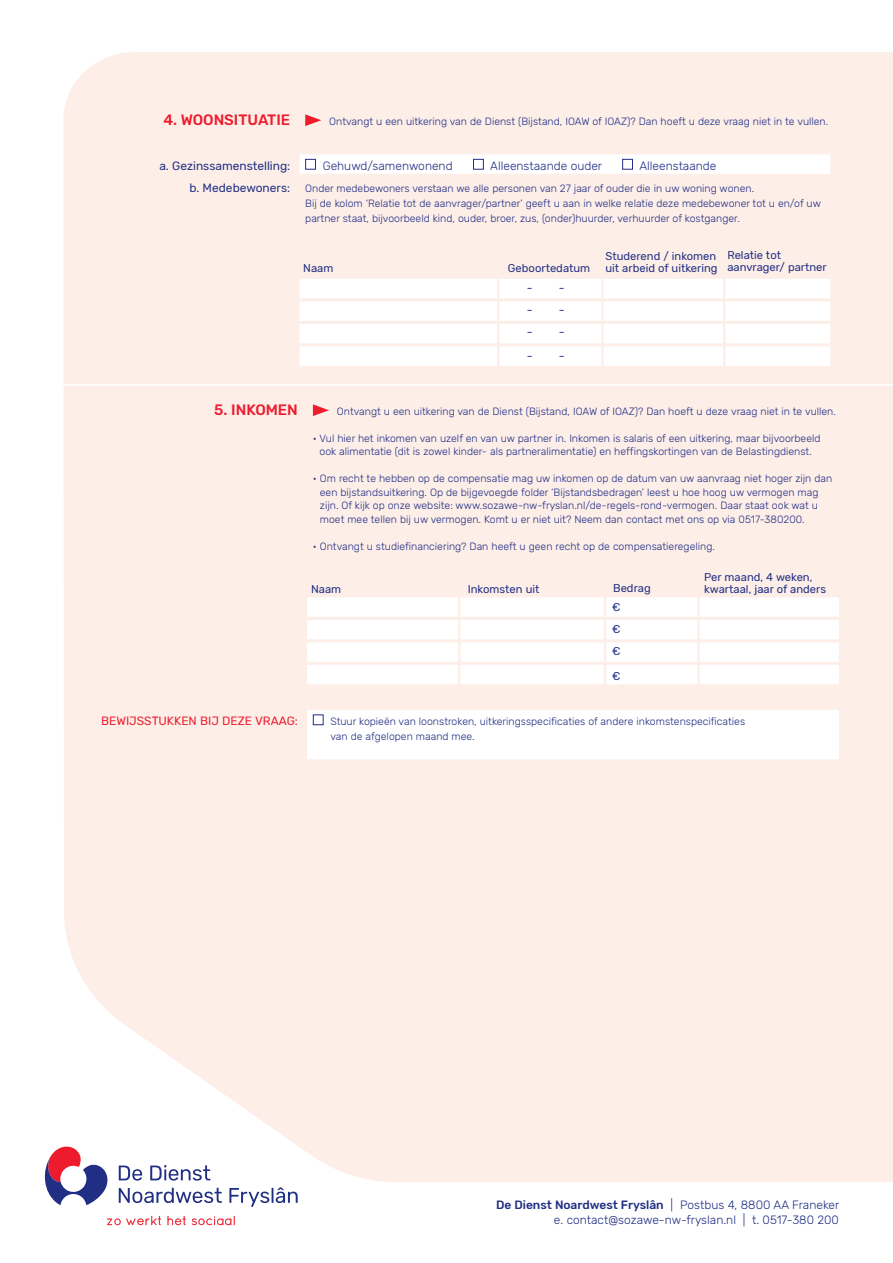
<style>
.page{position:relative;width:893px;height:1263px;background:#fff}
.page>*{position:absolute;margin:0;border:0;box-sizing:border-box;transform-origin:0 0}
.t1{font:500 15px "Rubik";color:#ee1b2c}
.t2{font:300 12px/14.4px "Rubik";color:#202e84;text-align:right}
.t3{font:12px "Rubik";color:#202e84}
.t4{font:12px "Rubik";color:#ee1b2c}
.t5{font:11.25px/22.4px "Rubik";color:#202e84;text-align:justify}
.t6{font:300 10.5px/13.5px "Rubik";color:#202e84}
.s1{font-weight:400;font-size:12px}
.s2{font-weight:500}
</style>
<div class="page">
<div style="left:63px;top:52px;width:830px;height:1130px;background:#fdeee8"></div>
<svg style="left:119px;top:1165px;width:23px;height:15px"></svg>
<svg style="left:150px;top:1165px;width:60px;height:15px"></svg>
<svg style="left:119px;top:1188px;width:103px;height:15px"></svg>
<svg style="left:229px;top:1187px;width:69px;height:20px"></svg>
<svg style="left:107px;top:1216px;width:54px;height:9px"></svg>
<svg style="left:167px;top:1216px;width:19px;height:9px"></svg>
<svg style="left:192px;top:1216px;width:43px;height:9px"></svg>
<svg style="left:44px;top:1144px;width:66px;height:61px"></svg>
<hr style="left:28px;top:384px;width:865px;height:2px;background:#fff">
<div style="left:307px;top:597px;width:532px;height:20px;background:#fff"></div>
<div style="left:307px;top:620px;width:532px;height:19px;background:#fff"></div>
<div style="left:307px;top:642px;width:532px;height:20px;background:#fff"></div>
<div style="left:307px;top:665px;width:532px;height:19px;background:#fff"></div>
<div style="left:307px;top:710px;width:532px;height:19px;background:#fff"></div>
<div style="left:307px;top:725px;width:532px;height:19px;background:#fff"></div>
<div style="left:307px;top:740px;width:532px;height:19px;background:#fff"></div>
<svg style="left:313px;top:404px;width:16px;height:12px"></svg>
<div style="left:313px;top:714px;width:11px;height:11px;border:1px solid #202e84"></div>
<hr style="left:458px;top:595px;width:2px;height:93px;background:#fdeee8">
<hr style="left:604px;top:595px;width:2px;height:93px;background:#fdeee8">
<hr style="left:697px;top:595px;width:3px;height:93px;background:#fdeee8">
<div style="left:299px;top:154px;width:531px;height:20px;background:#fff"></div>
<div style="left:299px;top:279px;width:531px;height:19px;background:#fff"></div>
<div style="left:299px;top:301px;width:531px;height:20px;background:#fff"></div>
<div style="left:299px;top:324px;width:531px;height:19px;background:#fff"></div>
<div style="left:299px;top:346px;width:531px;height:20px;background:#fff"></div>
<svg style="left:305px;top:114px;width:16px;height:12px"></svg>
<div style="left:305px;top:159px;width:11px;height:11px;border:1px solid #202e84"></div>
<div style="left:473px;top:159px;width:11px;height:11px;border:1px solid #202e84"></div>
<div style="left:622px;top:159px;width:11px;height:11px;border:1px solid #202e84"></div>
<hr style="left:497px;top:278px;width:2px;height:93px;background:#fdeee8">
<hr style="left:601px;top:278px;width:3px;height:93px;background:#fdeee8">
<hr style="left:723px;top:278px;width:2px;height:93px;background:#fdeee8">
<h1 class="t1" style="left:163px;top:111px;width:128px">4. WOONSITUATIE</h1>
<p class="t6" style="left:329px;top:114px;width:500px">Ontvangt u een uitkering van de Dienst (Bijstand, IOAW of IOAZ)? Dan hoeft u deze vraag niet in te vullen.</p>
<p class="t3" style="left:159px;top:159px;width:132px">a. Gezinssamenstelling:</p>
<p class="t2" style="left:323px;top:159px;width:131px">Gehuwd/samenwonend</p>
<p class="t2" style="left:490px;top:159px;width:113px">Alleenstaande ouder</p>
<p class="t2" style="left:639px;top:159px;width:79px">Alleenstaande</p>
<p class="t6" style="left:305px;top:181px;width:517px;line-height:15px;text-indent:-116px"><span class="s1">b. Medebewoners:</span> Onder medebewoners verstaan we alle personen van 27 jaar of ouder die in uw woning wonen.<br>Bij de kolom ‘Relatie tot de aanvrager/partner’ geeft u aan in welke relatie deze medebewoner tot u en/of uw partner staat, bijvoorbeeld kind, ouder, broer, zus, (onder)huurder, verhuurder of kostganger.</p>
<p class="t5" style="left:727px;top:250px;width:101px;line-height:12px">Relatie tot aanvrager/ partner</p>
<p class="t5" style="left:605px;top:245px;width:112px">Studerend / inkomen</p>
<p class="t5" style="left:303px;top:257px;width:32px">Naam</p>
<p class="t5" style="left:508px;top:257px;width:84px">Geboortedatum</p>
<p class="t5" style="left:605px;top:257px;width:114px">uit arbeid of uitkering</p>
<p class="t3" style="left:527px;top:281px;width:39px">- -</p>
<p class="t3" style="left:527px;top:303px;width:39px">- -</p>
<p class="t3" style="left:527px;top:325px;width:39px">- -</p>
<p class="t3" style="left:527px;top:349px;width:39px">- -</p>
<h1 class="t1" style="left:214px;top:401px;width:85px">5. INKOMEN</h1>
<p class="t6" style="left:337px;top:404px;width:500px">Ontvangt u een uitkering van de Dienst (Bijstand, IOAW of IOAZ)? Dan hoeft u deze vraag niet in te vullen.</p>
<p class="t6" style="left:313px;top:431px;width:509px;text-align:center">• Vul hier het inkomen van uzelf en van uw partner in. Inkomen is salaris of een uitkering, maar bijvoorbeeld ook alimentatie (dit is zowel kinder- als partneralimentatie) en heffingskortingen van de Belastingdienst.</p>
<p class="t6" style="left:320px;top:472px;width:514px;text-indent:-7px">• Om recht te hebben op de compensatie mag uw inkomen op de datum van uw aanvraag niet hoger zijn dan een bijstandsuitkering. Op de bijgevoegde folder ‘Bijstandsbedragen’ leest u hoe hoog uw vermogen mag zijn. Of kijk op onze website: www.sozawe-nw-fryslan.nl/de-regels-rond-vermogen. Daar staat ook wat u moet mee tellen bij uw vermogen. Komt u er niet uit? Neem dan contact met ons op via 0517-380200.</p>
<p class="t6" style="left:313px;top:539px;width:403px">• Ontvangt u studiefinanciering? Dan heeft u geen recht op de compensatieregeling.</p>
<p class="t5" style="left:704px;top:566px;width:110px">Per maand, 4 weken,</p>
<p class="t5" style="left:311px;top:578px;width:32px">Naam</p>
<p class="t5" style="left:468px;top:578px;width:73px">Inkomsten uit</p>
<p class="t5" style="left:613px;top:577px;width:39px">Bedrag</p>
<p class="t5" style="left:704px;top:578px;width:123px">kwartaal, jaar of anders</p>
<p class="t5" style="left:612px;top:596px;width:10px">€ € €</p>
<p class="t5" style="left:612px;top:665px;width:10px">€</p>
<p class="t4" style="left:101px;top:714px;width:198px">BEWIJSSTUKKEN BIJ DEZE VRAAG:</p>
<p class="t6" style="left:330px;top:714px;width:416px;line-height:15px">Stuur kopieën van loonstroken, uitkeringsspecificaties of andere inkomstenspecificaties van de afgelopen maand mee.</p>
<p class="t2" style="left:496px;top:1198px;width:345px"><span class="s2">De Dienst Noardwest Fryslân</span> | Postbus 4, 8800 AA Franeker e. contact@sozawe-nw-fryslan.nl | t. 0517-380 200</p>
</div>
